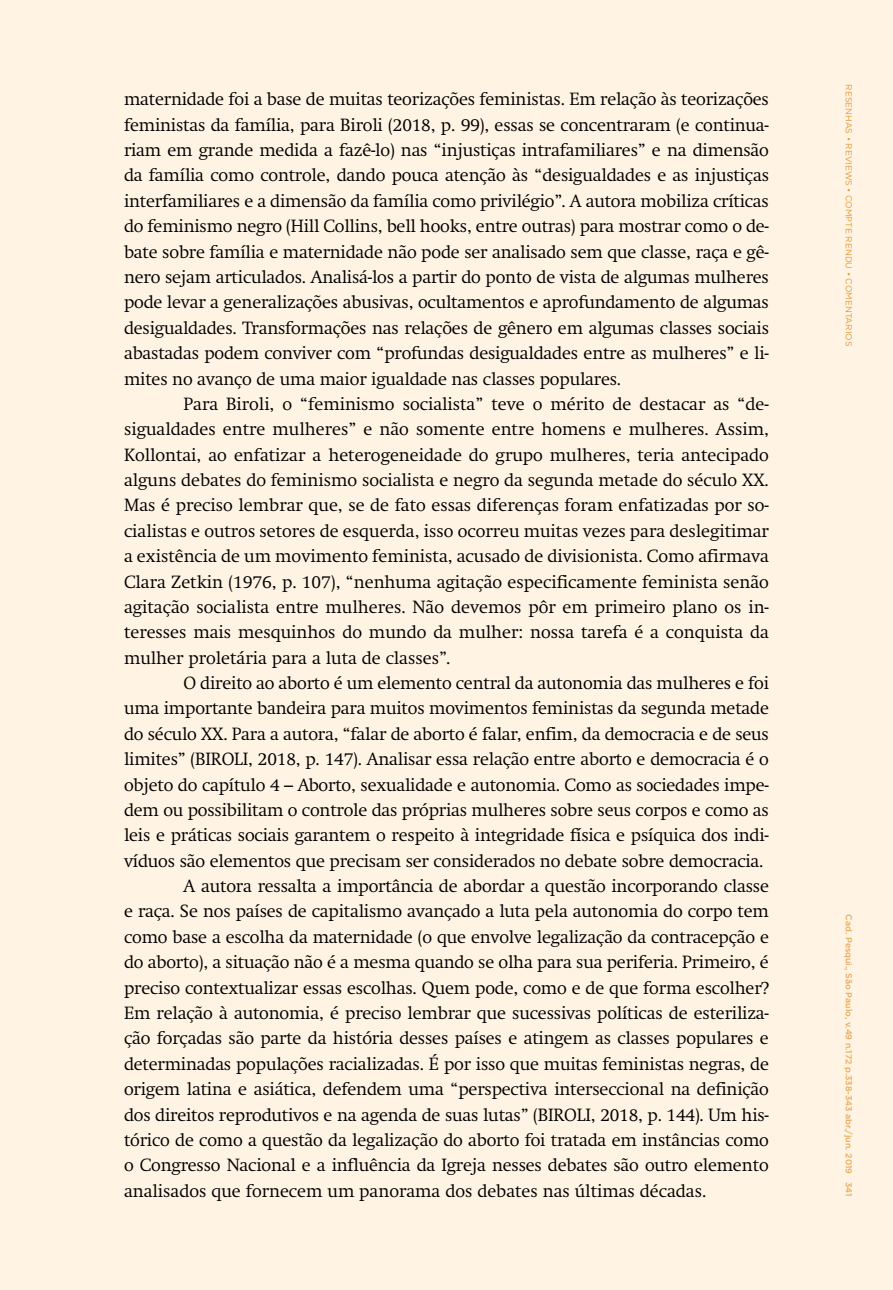
<style>
.page{position:relative;width:893px;height:1290px;background:#fff3e3}
.page>*{position:absolute;margin:0;border:0;box-sizing:border-box;transform-origin:0 0}
.t1{font:300 17.5px/25.4px "Swift";letter-spacing:-.01em;color:#000;text-align:justify}
.t2{font:500 8.75px "Gotham HTF";color:#e7b465}
.t3{font:8.75px "Gotham HTF";color:#e1a13e}
</style>
<div class="page">
<p class="t1" style="left:124px;top:87px;width:646px">maternidade foi a base de muitas teorizações feministas. Em relação às teorizações feministas da família, para Biroli (2018, p. 99), essas se concentraram (e continua&shy;riam em grande medida a fazê-lo) nas “injustiças intrafamiliares” e na dimensão da família como controle, dando pouca atenção às “desigualdades e as injustiças interfamiliares e a dimensão da família como privilégio”. A autora mobiliza críticas do feminismo negro (Hill Collins, bell hooks, entre outras) para mostrar como o de&shy;bate sobre família e maternidade não pode ser analisado sem que classe, raça e gê&shy;nero sejam articulados. Analisá-los a partir do ponto de vista de algumas mulheres pode levar a generalizações abusivas, ocultamentos e aprofundamento de algumas desigualdades. Transformações nas relações de gênero em algumas classes sociais abastadas podem conviver com “profundas desigualdades entre as mulheres” e li&shy;mites no avanço de uma maior igualdade nas classes populares.</p>
<p class="t1" style="left:124px;top:391px;width:646px;text-indent:60px">Para Biroli, o “feminismo socialista” teve o mérito de destacar as “de&shy;sigualdades entre mulheres” e não somente entre homens e mulheres. Assim, Kollontai, ao enfatizar a heterogeneidade do grupo mulheres, teria antecipado alguns debates do feminismo socialista e negro da segunda metade do século XX.<br>Mas é preciso lembrar que, se de fato essas diferenças foram enfatizadas por so&shy;cialistas e outros setores de esquerda, isso ocorreu muitas vezes para deslegitimar a existência de um movimento feminista, acusado de divisionista. Como afirmava Clara Zetkin (1976, p. 107), “nenhuma agitação especificamente feminista senão agitação socialista entre mulheres. Não devemos pôr em primeiro plano os in&shy;teresses mais mesquinhos do mundo da mulher: nossa tarefa é a conquista da mulher proletária para a luta de classes”.</p>
<p class="t1" style="left:184px;top:670px;width:587px">O direito ao aborto é um elemento central da autonomia das mulheres e foi</p>
<p class="t1" style="left:124px;top:696px;width:646px">uma importante bandeira para muitos movimentos feministas da segunda metade</p>
<p class="t1" style="left:124px;top:721px;width:646px">do século XX. Para a autora, “falar de aborto é falar, enfim, da democracia e de seus</p>
<p class="t1" style="left:124px;top:746px;width:646px">limites” (BIROLI, 2018, p. 147). Analisar essa relação entre aborto e democracia é o</p>
<p class="t1" style="left:124px;top:772px;width:646px">objeto do capítulo 4 – Aborto, sexualidade e autonomia. Como as sociedades impe-</p>
<p class="t1" style="left:124px;top:797px;width:646px">dem ou possibilitam o controle das próprias mulheres sobre seus corpos e como as</p>
<p class="t1" style="left:124px;top:823px;width:646px">leis e práticas sociais garantem o respeito à integridade física e psíquica dos indi-</p>
<p class="t1" style="left:124px;top:848px;width:641px">víduos são elementos que precisam ser considerados no debate sobre democracia.</p>
<p class="t1" style="left:184px;top:873px;width:587px">A autora ressalta a importância de abordar a questão incorporando classe</p>
<p class="t1" style="left:124px;top:899px;width:646px">e raça. Se nos países de capitalismo avançado a luta pela autonomia do corpo tem</p>
<p class="t1" style="left:124px;top:924px;width:646px">como base a escolha da maternidade (o que envolve legalização da contracepção e</p>
<p class="t1" style="left:124px;top:949px;width:646px">do aborto), a situação não é a mesma quando se olha para sua periferia. Primeiro, é</p>
<p class="t1" style="left:124px;top:975px;width:646px">preciso contextualizar essas escolhas. Quem pode, como e de que forma escolher?</p>
<p class="t1" style="left:124px;top:1000px;width:646px">Em relação à autonomia, é preciso lembrar que sucessivas políticas de esteriliza-</p>
<p class="t1" style="left:124px;top:1026px;width:646px">ção forçadas são parte da história desses países e atingem as classes populares e</p>
<p class="t1" style="left:124px;top:1051px;width:646px">determinadas populações racializadas. É por isso que muitas feministas negras, de</p>
<p class="t1" style="left:124px;top:1076px;width:646px">origem latina e asiática, defendem uma “perspectiva interseccional na definição</p>
<p class="t1" style="left:124px;top:1102px;width:646px">dos direitos reprodutivos e na agenda de suas lutas” (BIROLI, 2018, p. 144). Um his-</p>
<p class="t1" style="left:124px;top:1127px;width:646px">tórico de como a questão da legalização do aborto foi tratada em instâncias como</p>
<p class="t1" style="left:124px;top:1152px;width:646px">o Congresso Nacional e a influência da Igreja nesses debates são outro elemento</p>
<p class="t1" style="left:124px;top:1178px;width:584px">analisados que fornecem um panorama dos debates nas últimas décadas.</p>
<p class="t3" style="left:854px;top:84px;width:263px;rotate:90deg">RESENHAS • REVIEWS • COMPTE RENDU • COMENTARIOS</p>
<p class="t2" style="left:854px;top:914px;width:284px;rotate:90deg">Cad. Pesqui., São Paulo, v.49 n.172 p.338-343 abr./jun. 2019 341</p>
</div>
